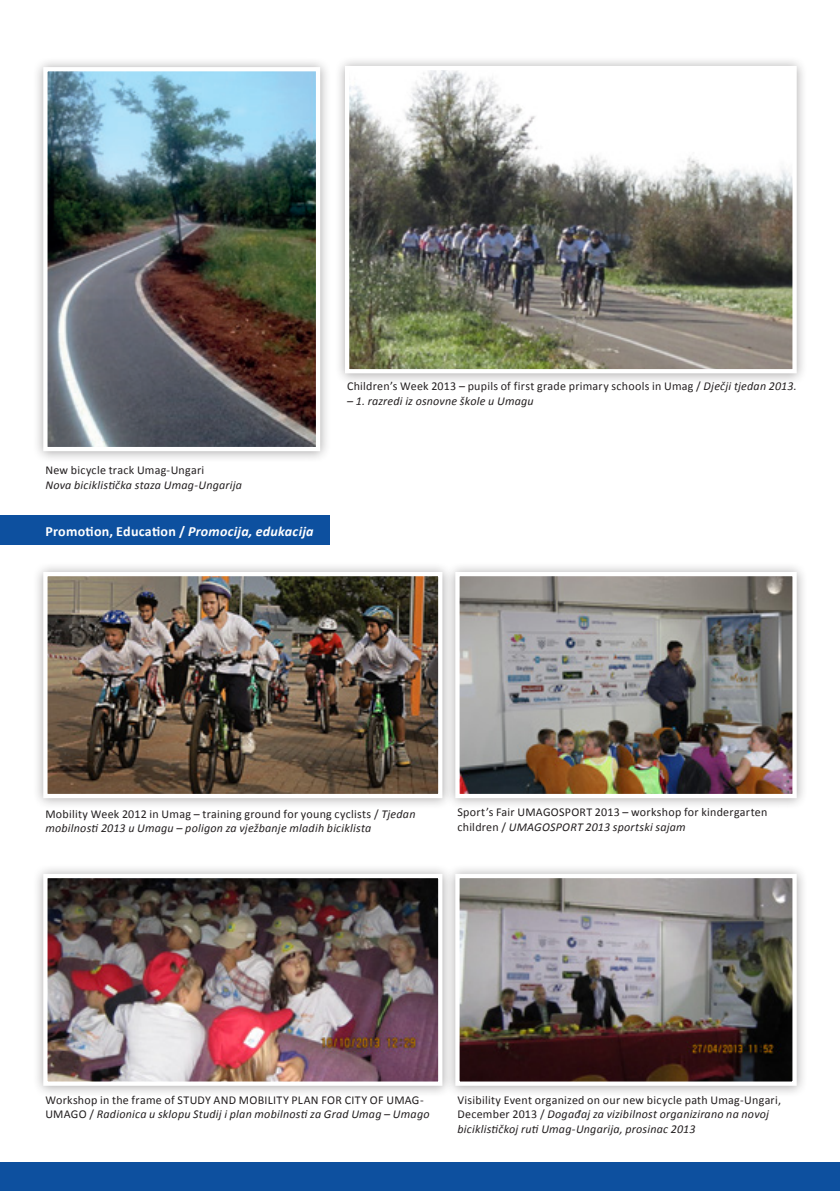
<style>
.page{position:relative;width:840px;height:1191px;background:#fff}
.page>*{position:absolute;margin:0;border:0;box-sizing:border-box;transform-origin:0 0}
._06_opis_slike{font:700 14px "Calibri";letter-spacing:.02em;color:#fff}
._06_opis_slike-2{font:italic 12px/14.4px "Calibri";letter-spacing:.02em;color:#231f20}
._06_opis_slike-3{font:12px/14.4px "Calibri";letter-spacing:.02em;color:#231f20}
.s1{font-style:normal}
.s2{font-style:italic}
</style>
<div class="page">
<div style="left:444px;top:863px;width:363px;height:234px;background:#231f20;opacity:.4"></div>
<img style="left:460px;top:879px;width:331px;height:201px">
<div style="left:455px;top:874px;width:341px;height:211px;border:4px solid #fff"></div>
<div style="left:32px;top:863px;width:421px;height:234px;background:#231f20;opacity:.4"></div>
<img style="left:48px;top:879px;width:389px;height:201px">
<div style="left:43px;top:874px;width:399px;height:211px;border:4px solid #fff"></div>
<div style="left:334px;top:55px;width:473px;height:329px;background:#231f20;opacity:.4"></div>
<img style="left:350px;top:71px;width:441px;height:297px">
<div style="left:345px;top:66px;width:451px;height:307px;border:4px solid #fff"></div>
<div style="left:444px;top:561px;width:363px;height:248px;background:#231f20;opacity:.4"></div>
<img style="left:460px;top:577px;width:331px;height:216px">
<div style="left:455px;top:572px;width:341px;height:226px;border:4px solid #fff"></div>
<div style="left:32px;top:561px;width:421px;height:248px;background:#231f20;opacity:.4"></div>
<img style="left:48px;top:577px;width:389px;height:216px">
<div style="left:43px;top:572px;width:399px;height:226px;border:4px solid #fff"></div>
<div style="left:32px;top:56px;width:299px;height:406px;background:#231f20;opacity:.4"></div>
<img style="left:48px;top:72px;width:267px;height:374px">
<div style="left:43px;top:67px;width:277px;height:384px;border:4px solid #fff"></div>
<div style="left:0;top:516px;width:329px;height:29px;background:#0d509f"></div>
<div style="left:0;top:1162px;width:839px;height:29px;background:#0d509f"></div>
<svg style="left:839px;top:1162px;width:1px;height:29px"></svg>
<p class="_06_opis_slike-2" style="left:45px;top:462px;width:198px"><span class="s1">New bicycle track Umag-Ungari<br></span>Nova biciklistička staza Umag-Ungarija</p>
<p class="_06_opis_slike" style="left:45px;top:522px;width:269px">Promotion, Education / <span class="s2">Promocija, edukacija</span></p>
<p class="_06_opis_slike-3" style="left:347px;top:379px;width:451px">Children’s Week 2013 – pupils of first grade primary schools in Umag / <span class="s2">Dječji tjedan 2013.</span></p>
<p class="_06_opis_slike-2" style="left:347px;top:393px;width:188px">– 1. razredi iz osnovne škole u Umagu</p>
<p class="_06_opis_slike-2" style="left:45px;top:806px;width:371px"><span class="s1">Mobility Week 2012 in Umag – training ground for young cyclists /</span> Tjedan mobilnosti 2013 u Umagu – poligon za vježbanje mladih biciklista</p>
<p class="_06_opis_slike-3" style="left:457px;top:805px;width:311px">Sport’s Fair UMAGOSPORT 2013 – workshop for kindergarten children / <span class="s2">UMAGOSPORT 2013 sportski sajam</span></p>
<p class="_06_opis_slike-3" style="left:45px;top:1092px;width:385px">Workshop in the frame of STUDY AND MOBILITY PLAN FOR CITY OF UMAG-<br>UMAGO / <span class="s2">Radionica u sklopu Studij i plan mobilnosti za Grad Umag – Umago</span></p>
<p class="_06_opis_slike-2" style="left:457px;top:1092px;width:325px"><span class="s1">Visibility Event organized on our new bicycle path Umag-Ungari,<br>December 2013 /</span> Događaj za vizibilnost organizirano na novoj biciklističkoj ruti Umag-Ungarija, prosinac 2013</p>
</div>
